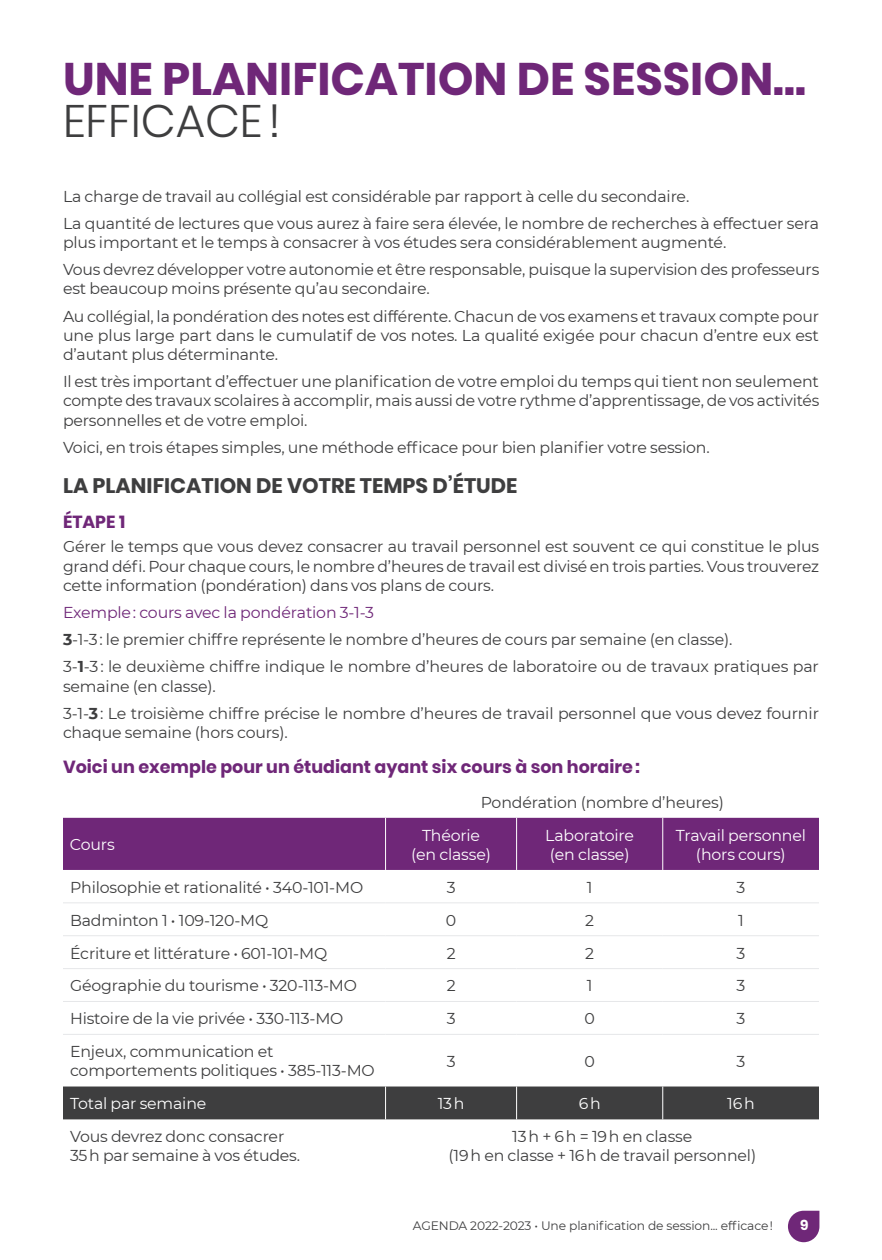
<style>
.page{position:relative;width:882px;height:1260px;background:#fff}
.page>*{position:absolute;margin:0;border:0;box-sizing:border-box;transform-origin:0 0}
.t1{font:700 45.5px "Poppins";color:#6f2778}
.t2{font:300 45.5px "Poppins";color:#3e3e3f}
.t3{font:700 21px "Poppins";color:#3e3e3f}
.t4{font:700 17.5px "Poppins";color:#6f2778}
.t5{font:15.75px/19.2px "Montserrat";letter-spacing:-.01em;color:#3e3e3f}
.t6{font:15.75px/19.2px "Montserrat";letter-spacing:-.01em;color:#fff;text-align:center}
.t7{font:700 14px "Poppins";color:#fff}
.t8{font:12.25px "Montserrat";letter-spacing:-.01em;color:#3e3e3f}
.s1{color:#6f2778}
.s2{font-weight:700}
</style>
<div class="page">
<div style="left:63px;top:818px;width:756px;height:52px;background:#6f2778"></div>
<div style="left:63px;top:1087px;width:756px;height:32px;background:#3e3e3f"></div>
<hr style="left:63px;top:902px;width:323px;height:1px;background:#e6e7e9">
<hr style="left:386px;top:902px;width:131px;height:1px;background:#e6e7e9">
<hr style="left:517px;top:902px;width:146px;height:1px;background:#e6e7e9">
<hr style="left:663px;top:902px;width:156px;height:1px;background:#e6e7e9">
<hr style="left:63px;top:935px;width:323px;height:1px;background:#e6e7e9">
<hr style="left:386px;top:935px;width:131px;height:1px;background:#e6e7e9">
<hr style="left:517px;top:935px;width:146px;height:1px;background:#e6e7e9">
<hr style="left:663px;top:935px;width:156px;height:1px;background:#e6e7e9">
<hr style="left:63px;top:968px;width:323px;height:1px;background:#e6e7e9">
<hr style="left:386px;top:968px;width:131px;height:1px;background:#e6e7e9">
<hr style="left:517px;top:968px;width:146px;height:1px;background:#e6e7e9">
<hr style="left:663px;top:968px;width:156px;height:1px;background:#e6e7e9">
<hr style="left:63px;top:1001px;width:323px;height:1px;background:#e6e7e9">
<hr style="left:386px;top:1001px;width:131px;height:1px;background:#e6e7e9">
<hr style="left:517px;top:1001px;width:146px;height:1px;background:#e6e7e9">
<hr style="left:663px;top:1001px;width:156px;height:1px;background:#e6e7e9">
<hr style="left:63px;top:1034px;width:323px;height:1px;background:#e6e7e9">
<hr style="left:386px;top:1034px;width:131px;height:1px;background:#e6e7e9">
<hr style="left:517px;top:1034px;width:146px;height:1px;background:#e6e7e9">
<hr style="left:663px;top:1034px;width:156px;height:1px;background:#e6e7e9">
<hr style="left:385px;top:818px;width:1px;height:52px;background:#fff">
<hr style="left:516px;top:818px;width:1px;height:52px;background:#fff">
<hr style="left:662px;top:818px;width:1px;height:52px;background:#fff">
<hr style="left:385px;top:1087px;width:1px;height:32px;background:#fff">
<hr style="left:516px;top:1087px;width:1px;height:32px;background:#fff">
<hr style="left:662px;top:1087px;width:1px;height:32px;background:#fff">
<svg style="left:788px;top:1211px;width:31px;height:31px"></svg>
<h1 class="t1" style="left:63px;top:53px;width:745px">UNE PLANIFICATION DE SESSION…</h1>
<h1 class="t2" style="left:63px;top:95px;width:219px">EFFICACE !</h1>
<p class="t5" style="left:63px;top:182px;width:758px;line-height:27.1px">La charge de travail au collégial est considérable par rapport à celle du secondaire.<br>La quantité de lectures que vous aurez à faire sera élevée, le nombre de recherches à effectuer sera</p>
<p class="t5" style="left:63px;top:228px;width:758px;line-height:27.1px">plus important et le temps à consacrer à vos études sera considérablement augmenté.<br>Vous devrez développer votre autonomie et être responsable, puisque la supervision des professeurs</p>
<p class="t5" style="left:63px;top:275px;width:758px;line-height:27.1px">est beaucoup moins présente qu’au secondaire.<br>Au collégial, la pondération des notes est différente. Chacun de vos examens et travaux compte pour</p>
<p class="t5" style="left:63px;top:325px;width:757px">une plus large part dans le cumulatif de vos notes. La qualité exigée pour chacun d’entre eux est d’autant plus déterminante.</p>
<p class="t5" style="left:63px;top:371px;width:758px;text-align:justify">Il est très important d’effectuer une planification de votre emploi du temps qui tient non seulement compte des travaux scolaires à accomplir, mais aussi de votre rythme d’apprentissage, de vos activités personnelles et de votre emploi.</p>
<p class="t5" style="left:63px;top:437px;width:648px">Voici, en trois étapes simples, une méthode efficace pour bien planifier votre session.</p>
<h2 class="t3" style="left:63px;top:474px;width:456px">LA PLANIFICATION DE VOTRE TEMPS D’ÉTUDE</h2>
<p class="t4" style="left:63px;top:512px;width:64px">ÉTAPE 1</p>
<p class="t5" style="left:63px;top:537px;width:758px;text-align:justify">Gérer le temps que vous devez consacrer au travail personnel est souvent ce qui constitue le plus grand défi. Pour chaque cours, le nombre d’heures de travail est divisé en trois parties. Vous trouverez cette information (pondération) dans vos plans de cours.</p>
<p class="t5" style="left:63px;top:598px;width:757px;line-height:27.1px"><span class="s1">Exemple : cours avec la pondération 3-1-3<br></span><span class="s2">3</span>-1-3 : le premier chiffre représente le nombre d’heures de cours par semaine (en classe).<br>3-<span class="s2">1</span>-3 : le deuxième chiffre indique le nombre d’heures de laboratoire ou de travaux pratiques par</p>
<p class="t5" style="left:63px;top:672px;width:758px;line-height:27.1px">semaine (en classe).<br>3-1-<span class="s2">3</span> : Le troisième chiffre précise le nombre d’heures de travail personnel que vous devez fournir</p>
<p class="t5" style="left:63px;top:722px;width:226px">chaque semaine (hors cours).</p>
<p class="t4" style="left:63px;top:757px;width:578px">Voici un exemple pour un étudiant ayant six cours à son horaire:</p>
<p class="t5" style="left:481px;top:792px;width:245px">Pondération (nombre d’heures)</p>
<p class="t6" style="left:70px;top:834px;width:46px">Cours</p>
<p class="t6" style="left:411px;top:825px;width:81px">Théorie (en classe)</p>
<p class="t6" style="left:545px;top:825px;width:90px;text-align:left">Laboratoire (en classe)</p>
<p class="t6" style="left:676px;top:825px;width:132px">Travail personnel (hors cours)</p>
<p class="t5" style="left:70px;top:877px;width:295px">Philosophie et rationalité • 340-101-MO</p>
<p class="t5" style="left:447px;top:877px;width:10px">3</p>
<p class="t5" style="left:587px;top:877px;width:7px">1</p>
<p class="t5" style="left:736px;top:877px;width:10px">3</p>
<p class="t5" style="left:70px;top:910px;width:200px">Badminton 1 • 109-120-MQ</p>
<p class="t5" style="left:446px;top:910px;width:12px">0</p>
<p class="t5" style="left:585px;top:910px;width:10px">2</p>
<p class="t5" style="left:738px;top:910px;width:7px">1</p>
<p class="t5" style="left:70px;top:943px;width:259px">Écriture et littérature • 601-101-MQ</p>
<p class="t5" style="left:447px;top:943px;width:10px">2</p>
<p class="t5" style="left:585px;top:943px;width:10px">2</p>
<p class="t5" style="left:737px;top:943px;width:10px">3</p>
<p class="t5" style="left:70px;top:976px;width:288px">Géographie du tourisme • 320-113-MO</p>
<p class="t5" style="left:447px;top:976px;width:10px">2</p>
<p class="t5" style="left:587px;top:976px;width:7px">1</p>
<p class="t5" style="left:737px;top:976px;width:10px">3</p>
<p class="t5" style="left:70px;top:1009px;width:275px">Histoire de la vie privée • 330-113-MO</p>
<p class="t5" style="left:447px;top:1009px;width:10px">3</p>
<p class="t5" style="left:585px;top:1009px;width:12px">0</p>
<p class="t5" style="left:737px;top:1009px;width:10px">3</p>
<p class="t5" style="left:70px;top:1041px;width:306px">Enjeux, communication et comportements politiques • 385-113-MO</p>
<p class="t5" style="left:447px;top:1051px;width:10px">3</p>
<p class="t5" style="left:585px;top:1051px;width:12px">0</p>
<p class="t5" style="left:737px;top:1051px;width:10px">3</p>
<p class="t6" style="left:70px;top:1094px;width:138px">Total par semaine</p>
<p class="t6" style="left:438px;top:1094px;width:28px">13 h</p>
<p class="t6" style="left:579px;top:1094px;width:24px">6 h</p>
<p class="t6" style="left:727px;top:1094px;width:29px">16 h</p>
<p class="t5" style="left:70px;top:1126px;width:232px">Vous devrez donc consacrer<br>35 h par semaine à vos études.</p>
<p class="t5" style="left:448px;top:1126px;width:309px;text-align:center">13 h + 6 h = 19 h en classe<br>(19 h en classe + 16 h de travail personnel)</p>
<p class="t8" style="left:413px;top:1217px;width:362px">AGENDA 2022-2023 • Une planification de session... efficace !</p>
<p class="t7" style="left:800px;top:1217px;width:10px">9</p>
</div>
